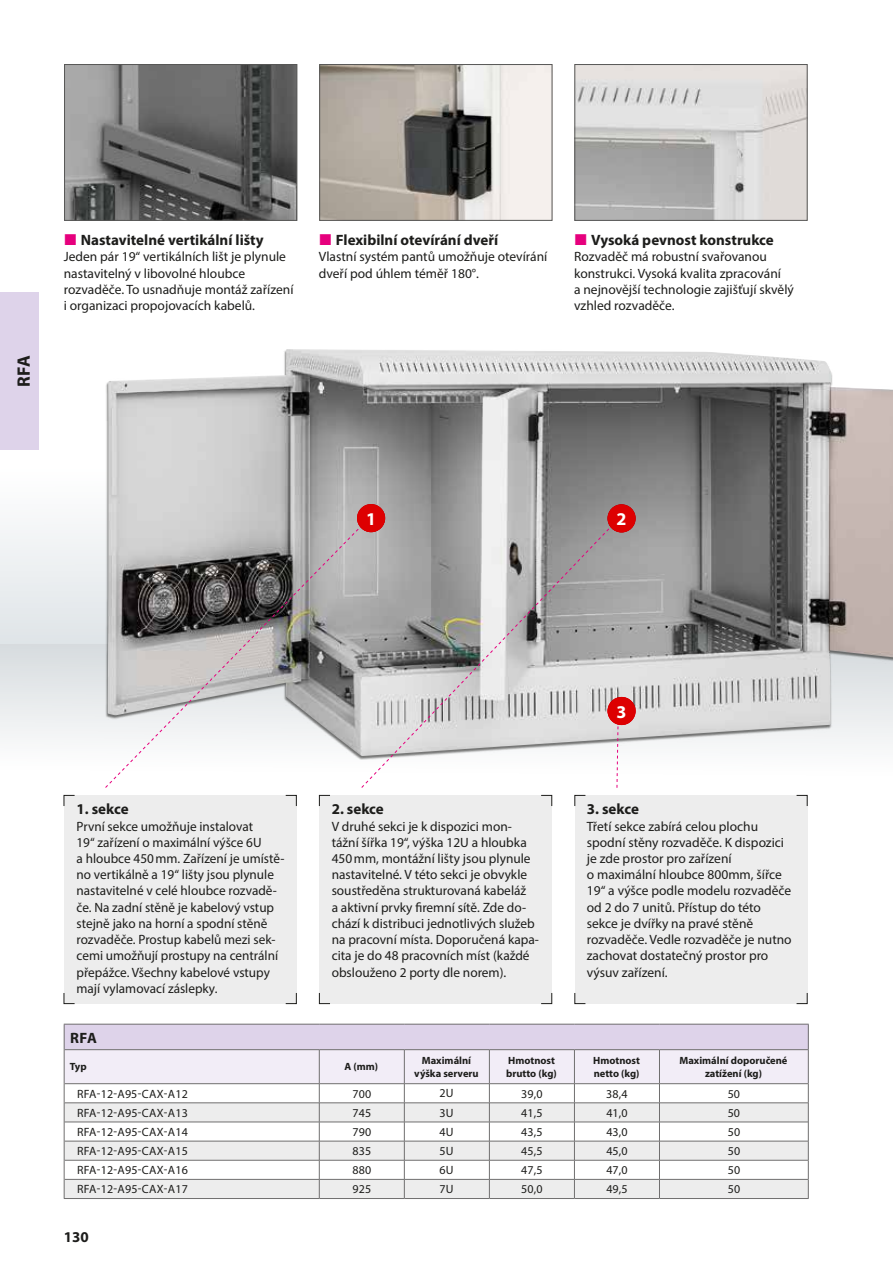
<style>
.page{position:relative;width:893px;height:1263px;background:#fff}
.page>*{position:absolute;margin:0;border:0;box-sizing:border-box;transform-origin:0 0}
.t1{font:700 18px "Myriad Pro";color:#fff}
.t2{font:700 18px "Myriad Pro";color:#1d1d1b}
.t3{font:700 15px "Myriad Pro";color:#1d1d1b}
.t4{font:13.5px/16.2px "Myriad Pro";color:#1d1d1b}
.t5{font:12px/19.2px "Myriad Pro";letter-spacing:.01em;color:#1d1d1b;text-align:justify}
.t6{font:700 10.5px/12.6px "Myriad Pro";color:#1d1d1b;text-align:center}
</style>
<div class="page">
<div style="left:0;top:443px;width:893px;height:201px;background:linear-gradient(to bottom,#fff,#e0e5e8)"></div>
<div style="left:0;top:644px;width:893px;height:151px;background:linear-gradient(to bottom,#d7dcdf,#fff)"></div>
<div style="left:64px;top:795px;width:233px;height:209px;background:#ededed"></div>
<svg style="left:64px;top:1024px;width:745px;height:174px"></svg>
<hr style="left:64px;top:1198px;width:255px;height:1px;background:#706f6f">
<hr style="left:319px;top:1198px;width:85px;height:1px;background:#706f6f">
<hr style="left:404px;top:1198px;width:85px;height:1px;background:#706f6f">
<hr style="left:489px;top:1198px;width:85px;height:1px;background:#706f6f">
<hr style="left:574px;top:1198px;width:85px;height:1px;background:#706f6f">
<hr style="left:659px;top:1198px;width:150px;height:1px;background:#706f6f">
<img style="left:108px;top:349px;width:785px;height:407px">
<img style="left:321px;top:66px;width:229px;height:153px">
<div style="left:319px;top:64px;width:233px;height:157px;border:1px solid #575756"></div>
<img style="left:577px;top:66px;width:228px;height:153px">
<div style="left:575px;top:64px;width:232px;height:157px;border:1px solid #575756"></div>
<img style="left:66px;top:66px;width:229px;height:153px">
<div style="left:64px;top:64px;width:233px;height:157px;border:1px solid #575756"></div>
<svg style="left:104px;top:515px;width:257px;height:273px"></svg>
<svg style="left:361px;top:515px;width:261px;height:273px"></svg>
<svg style="left:616px;top:724px;width:4px;height:64px"></svg>
<div style="left:357px;top:504px;width:28px;height:28px;background:#dd0001;border-radius:50%"></div>
<div style="left:607px;top:504px;width:29px;height:28px;background:#dd0001;border-radius:50%"></div>
<div style="left:607px;top:697px;width:29px;height:28px;background:#dd0001;border-radius:50%"></div>
<div style="left:0;top:292px;width:38px;height:158px;background:#ded3ea"></div>
<div style="left:319px;top:795px;width:233px;height:209px;background:#ededed"></div>
<div style="left:574px;top:795px;width:233px;height:209px;background:#ededed"></div>
<h1 class="t2" style="left:12px;top:387px;width:33px;rotate:-90deg">RFA</h1>
<p class="t3" style="left:81px;top:230px;width:184px">Nastavitelné vertikální lišty</p>
<p class="t4" style="left:64px;top:248px;width:231px">Jeden pár 19“ vertikálních lišt je plynule nastavitelný v libovolné hloubce rozvaděče. To usnadňuje montáž zařízení i organizaci propojovacích kabelů.</p>
<p class="t3" style="left:336px;top:230px;width:164px">Flexibilní otevírání dveří</p>
<p class="t4" style="left:319px;top:248px;width:230px">Vlastní systém pantů umožňuje otevírání dveří pod úhlem téměř 180°.</p>
<p class="t3" style="left:591px;top:230px;width:184px">Vysoká pevnost konstrukce</p>
<p class="t4" style="left:574px;top:248px;width:221px">Rozvaděč má robustní svařovanou konstrukci. Vysoká kvalita zpracování<br>a nejnovější technologie zajišťují skvělý vzhled rozvaděče.</p>
<h1 class="t1" style="left:366px;top:507px;width:11px">1</h1>
<h1 class="t1" style="left:616px;top:507px;width:11px">2</h1>
<p class="t3" style="left:77px;top:800px;width:54px">1. sekce</p>
<p class="t4" style="left:77px;top:818px;width:209px">První sekce umožňuje instalovat<br>19“ zařízení o maximální výšce 6U<br>a hloubce 450mm. Zařízení je umístě&shy;no vertikálně a 19“ lišty jsou plynule nastavitelné v celé hloubce rozvadě&shy;če. Na zadní stěně je kabelový vstup stejně jako na horní a spodní stěně rozvaděče. Prostup kabelů mezi sek&shy;cemi umožňují prostupy na centrální přepážce. Všechny kabelové vstupy mají vylamovací záslepky.</p>
<p class="t3" style="left:70px;top:1028px;width:28px">RFA</p>
<p class="t3" style="left:332px;top:800px;width:54px">2. sekce</p>
<p class="t4" style="left:332px;top:818px;width:209px">V druhé sekci je k dispozici mon&shy;tážní šířka 19“, výška 12U a hloubka 450mm, montážní lišty jsou plynule nastavitelné. V této sekci je obvykle soustředěna strukturovaná kabeláž<br>a aktivní prvky firemní sítě. Zde do&shy;chází k distribuci jednotlivých služeb na pracovní místa. Doporučená kapa&shy;cita je do 48 pracovních míst (každé obslouženo 2 porty dle norem).</p>
<h1 class="t1" style="left:616px;top:700px;width:11px">3</h1>
<p class="t3" style="left:587px;top:800px;width:54px">3. sekce</p>
<p class="t4" style="left:587px;top:818px;width:206px">Třetí sekce zabírá celou plochu spodní stěny rozvaděče. K dispozici je zde prostor pro zařízení<br>o maximální hloubce 800mm, šířce<br>19“ a výšce podle modelu rozvaděče od 2 do 7 unitů. Přístup do této sekce je dvířky na pravé stěně rozvaděče. Vedle rozvaděče je nutno zachovat dostatečný prostor pro výsuv zařízení.</p>
<p class="t6" style="left:70px;top:1060px;width:18px">Typ</p>
<p class="t6" style="left:345px;top:1060px;width:35px">A (mm)</p>
<p class="t6" style="left:414px;top:1054px;width:66px">Maximální výška serveru</p>
<p class="t6" style="left:506px;top:1054px;width:52px;text-align:left">Hmotnost brutto (kg)</p>
<p class="t6" style="left:593px;top:1054px;width:48px;text-align:left">Hmotnost netto (kg)</p>
<p class="t6" style="left:679px;top:1054px;width:110px">Maximální doporučené zatížení (kg)</p>
<p class="t5" style="left:439px;top:1083px;width:16px">2U 3U 4U 5U 6U 7U</p>
<p class="t5" style="left:77px;top:1084px;width:112px">RFA-12-A95-CAX-A12</p>
<p class="t5" style="left:352px;top:1084px;width:20px">700</p>
<p class="t5" style="left:521px;top:1084px;width:23px">39,0</p>
<p class="t5" style="left:606px;top:1084px;width:23px">38,4</p>
<p class="t5" style="left:728px;top:1084px;width:14px">50</p>
<p class="t5" style="left:77px;top:1103px;width:112px">RFA-12-A95-CAX-A13</p>
<p class="t5" style="left:352px;top:1103px;width:20px">745</p>
<p class="t5" style="left:521px;top:1103px;width:23px">41,5</p>
<p class="t5" style="left:606px;top:1103px;width:23px">41,0</p>
<p class="t5" style="left:728px;top:1103px;width:14px">50</p>
<p class="t5" style="left:77px;top:1122px;width:112px">RFA-12-A95-CAX-A14</p>
<p class="t5" style="left:352px;top:1122px;width:20px">790</p>
<p class="t5" style="left:521px;top:1122px;width:23px">43,5</p>
<p class="t5" style="left:606px;top:1122px;width:23px">43,0</p>
<p class="t5" style="left:728px;top:1122px;width:14px">50</p>
<p class="t5" style="left:77px;top:1141px;width:112px">RFA-12-A95-CAX-A15</p>
<p class="t5" style="left:352px;top:1141px;width:20px">835</p>
<p class="t5" style="left:521px;top:1141px;width:23px">45,5</p>
<p class="t5" style="left:606px;top:1141px;width:23px">45,0</p>
<p class="t5" style="left:728px;top:1141px;width:14px">50</p>
<p class="t5" style="left:77px;top:1160px;width:112px">RFA-12-A95-CAX-A16</p>
<p class="t5" style="left:352px;top:1160px;width:20px">880</p>
<p class="t5" style="left:521px;top:1160px;width:23px">47,5</p>
<p class="t5" style="left:606px;top:1160px;width:23px">47,0</p>
<p class="t5" style="left:728px;top:1160px;width:14px">50</p>
<p class="t5" style="left:77px;top:1179px;width:112px">RFA-12-A95-CAX-A17</p>
<p class="t5" style="left:353px;top:1179px;width:20px">925</p>
<p class="t5" style="left:521px;top:1179px;width:23px">50,0</p>
<p class="t5" style="left:606px;top:1179px;width:23px">49,5</p>
<p class="t5" style="left:728px;top:1179px;width:14px">50</p>
<p class="t3" style="left:64px;top:1227px;width:26px">130</p>
</div>
